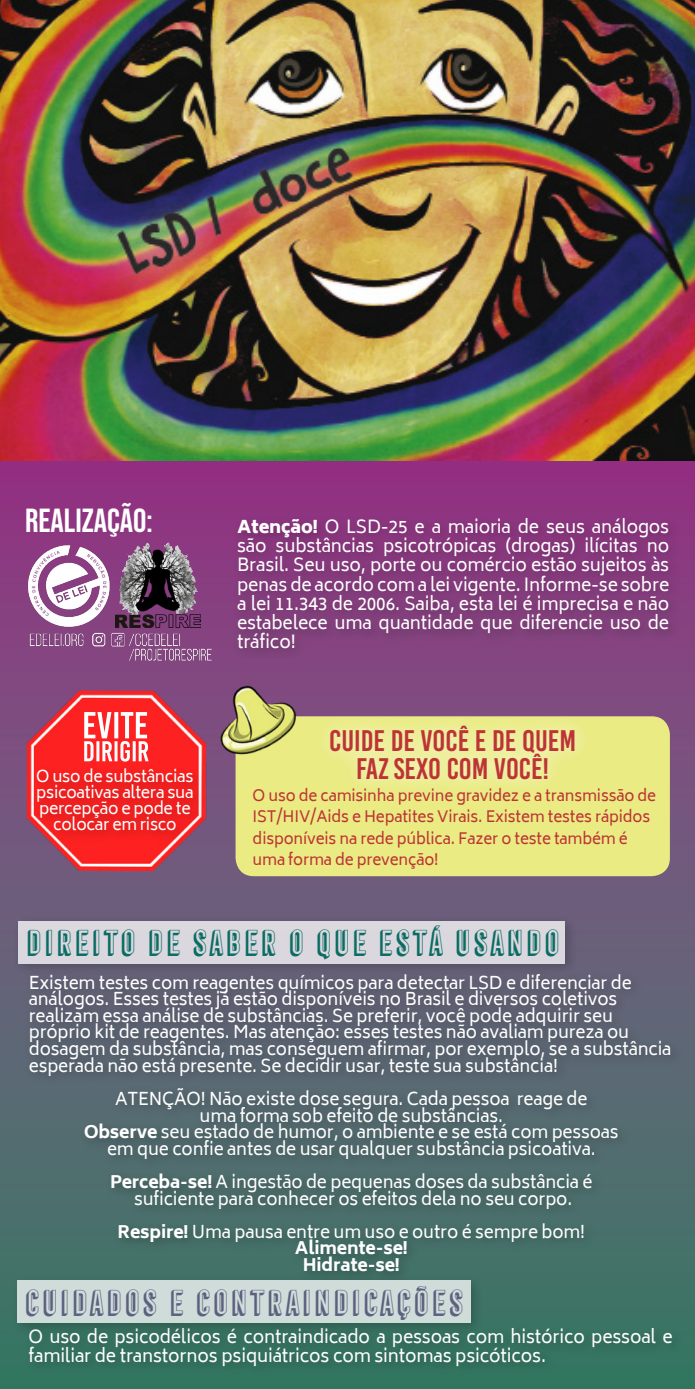
<style>
.page{position:relative;width:695px;height:1389px;background:#fff}
.page>*{position:absolute;margin:0;border:0;box-sizing:border-box;transform-origin:0 0}
.t1{font:33.25px "Bebas Neue";color:#fff}
.t2{font:31.5px "Frontage Condensed 3 D";color:#0b6c63}
.t3{font:31.5px "Frontage Condensed 3 D";color:#5c617f}
.t4{font:29.75px "Bebas Kai";color:#bd3437}
.t5{font:17.5px/19.2px "Biryani";letter-spacing:-.01em;color:#fff;text-align:justify}
.t6{font:17.15px/16.6px "Biryani";letter-spacing:-.01em;color:#fff;text-align:center}
.t7{font:15.92px/15.9px "Biryani";letter-spacing:-.02em;color:#fff;text-align:center}
.t8{font:15.22px/21.3px "Biryani";letter-spacing:-.01em;color:#bd3437}
.s1{font-weight:900}
.s2{font-weight:800}
</style>
<div class="page">
<div style="left:0;top:370px;width:694px;height:1019px;background:linear-gradient(to bottom,#a1308b,#387e66)"></div>
<div style="left:232px;top:513px;width:448px;height:148px;background:#833a7b"></div>
<img style="left:0;top:0;width:694px;height:461px">
<div style="left:24px;top:1322px;width:660px;height:56px;background:#33705d"></div>
<div style="left:24px;top:968px;width:659px;height:316px;background:#000;opacity:.26"></div>
<div style="left:11px;top:1275px;width:473px;height:61px;background:#366d5e"></div>
<div style="left:17px;top:1281px;width:454px;height:42px;background:#d0dcd9"></div>
<div style="left:12px;top:915px;width:566px;height:62px;background:#000;opacity:.26"></div>
<div style="left:19px;top:921px;width:546px;height:42px;background:#dad8de"></div>
<div style="left:235px;top:716px;width:434px;height:160px;background:#eaeb82;border-radius:18px"></div>
<div style="left:312px;top:709px;width:281px;height:88px;background:#fff;opacity:.75"></div>
<img style="left:203px;top:670px;width:99px;height:95px">
<img style="left:26px;top:690px;width:181px;height:180px">
<div style="left:31px;top:764px;width:174px;height:79px;background:#000;opacity:.26"></div>
<svg style="left:84px;top:712px;width:65px;height:50px"></svg>
<img style="left:26px;top:540px;width:86px;height:87px">
<img style="left:116px;top:543px;width:84px;height:84px">
<img style="left:24px;top:627px;width:193px;height:37px">
<h1 class="t1" style="left:25px;top:502px;width:129px">REALIZAÇÃO:</h1>
<p class="t7" style="left:36px;top:769px;width:159px">O uso de substâncias</p>
<p class="t7" style="left:36px;top:785px;width:159px">psicoativas altera sua percepção e pode te colocar em risco</p>
<p class="t5" style="left:237px;top:517px;width:433px"><span class="s1">Atenção!</span> O LSD-25 e a maioria de seus análogos são substâncias psicotrópicas (drogas) ilícitas no Brasil. Seu uso, porte ou comércio estão sujeitos às penas de acordo com a lei vigente. Informe-se sobre a lei 11.343 de 2006. Saiba, esta lei é imprecisa e não estabelece uma quantidade que diferencie uso de tráfico!</p>
<h3 class="t4" style="left:329px;top:725px;width:248px">CUIDE DE VOCÊ E DE QUEM</h3>
<h3 class="t4" style="left:356px;top:752px;width:195px">FAZ SEXO COM VOCÊ!</h3>
<p class="t8" style="left:252px;top:785px;width:405px">O uso de camisinha previne gravidez e a transmissão de IST/HIV/Aids e Hepatites Virais. Existem testes rápidos disponíveis na rede pública. Fazer o teste também é uma forma de prevenção!</p>
<h2 class="t2" style="left:25px;top:924px;width:537px">DIREITO DE SABER O QUE ESTÁ USANDO</h2>
<p class="t6" style="left:29px;top:974px;width:644px;text-align:left">Existem testes com reagentes químicos para detectar LSD e diferenciar de análogos. Esses testes já estão disponíveis no Brasil e diversos coletivos realizam essa análise de substâncias. Se preferir, você pode adquirir seu próprio kit de reagentes. Mas atenção: esses testes não avaliam pureza ou dosagem da substância, mas conseguem afirmar, por exemplo, se a substância esperada não está presente. Se decidir usar, teste sua substância!</p>
<p class="t6" style="left:84px;top:1091px;width:536px">ATENÇÃO! Não existe dose segura. Cada pessoa reage de<br>uma forma sob efeito de substâncias.<br><span class="s2">Observe</span> seu estado de humor, o ambiente e se está com pessoas em que confie antes de usar qualquer substância psicoativa.</p>
<p class="t6" style="left:110px;top:1174px;width:484px"><span class="s2">Perceba-se!</span> A ingestão de pequenas doses da substância é suficiente para conhecer os efeitos dela no seu corpo.</p>
<p class="t6" style="left:118px;top:1224px;width:469px"><span class="s2">Respire!</span> Uma pausa entre um uso e outro é sempre bom!<br><span class="s2">Alimente-se!<br>Hidrate-se!</span></p>
<h2 class="t3" style="left:24px;top:1284px;width:443px">CUIDADOS E CONTRAINDICAÇÕES</h2>
<p class="t5" style="left:29px;top:1327px;width:645px">O uso de psicodélicos é contraindicado a pessoas com histórico pessoal e familiar de transtornos psiquiátricos com sintomas psicóticos.</p>
</div>
